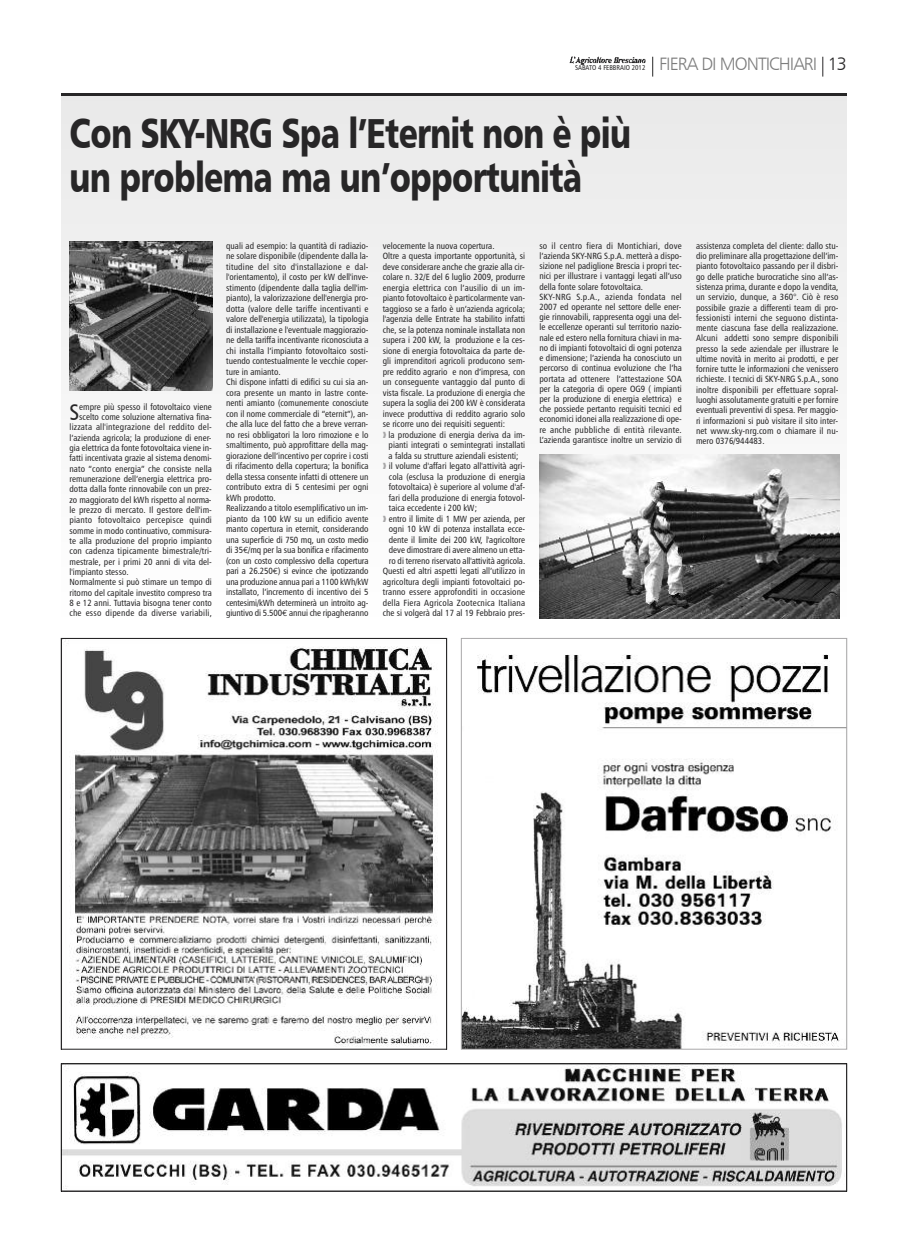
<style>
.page{position:relative;width:908px;height:1248px;background:#fff}
.page>*{position:absolute;margin:0;border:0;box-sizing:border-box;transform-origin:0 0}
.t1{font:42px/44px "Humanist 777 BT Black B";letter-spacing:-.025em;color:#272627;scale:.76 1}
.t2{font:22.4px "Humanist 777 BT Roman Condensed B";color:#272627}
.t3{font:18px "Humanist 777 BT Light B";letter-spacing:-.055em;color:#7d7d7d}
.t4{font:9px/10.5px "Humanist 777 BT Roman Condensed B";color:#272627}
.t5{font:9px "Humanist 777 BT Roman Condensed B";letter-spacing:.02em;color:#272627}
.t6{font:7px "Humanist 777 BT Roman Condensed B";color:#272627}
.s1{color:#272627}
.s2{font-family:"Euro Mono Std"}
.s3{color:#a9a8a9}
</style>
<div class="page">
<div style="left:61px;top:95px;width:785px;height:529px;background:#f3f3f3"></div>
<hr style="left:61px;top:93px;width:785px;height:3px;background:#272627">
<img style="left:569px;top:57px;width:76px;height:8px">
<svg style="left:652px;top:57px;width:1px;height:20px"></svg>
<svg style="left:822px;top:57px;width:1px;height:20px"></svg>
<img style="left:69px;top:241px;width:143px;height:150px">
<img style="left:63px;top:1065px;width:779px;height:124px">
<div style="left:61px;top:1063px;width:785px;height:128px;border:1px solid #272627"></div>
<img style="left:463px;top:654px;width:381px;height:393px">
<div style="left:461px;top:638px;width:385px;height:411px;border:1px solid #a9a8a9"></div>
<img style="left:64px;top:640px;width:374px;height:407px">
<div style="left:61px;top:638px;width:385px;height:411px;border:1px solid #272627"></div>
<img style="left:539px;top:454px;width:299px;height:164px">
<p class="t6" style="left:575px;top:64px;width:72px">SABATO 4 FEBBRAIO 2012</p>
<h3 class="t3" style="left:659px;top:53px;width:189px">FIERA DI MONTICHIARI <span class="s1">13</span></h3>
<h1 class="t1" style="left:69px;top:110px;width:740px">Con SKY-NRG Spa l’Eternit non è più un problema ma un’opportunità</h1>
<h2 class="t2" style="left:69px;top:398px;width:11px">S</h2>
<p class="t4" style="left:79px;top:401px;width:134px">empre più spesso il fotovoltaico viene</p>
<p class="t4" style="left:79px;top:411px;width:134px">scelto come soluzione alternativa fina-</p>
<p class="t5" style="left:69px;top:421px;width:144px">lizzata all'integrazione del reddito del-</p>
<p class="t4" style="left:69px;top:432px;width:143px">l’azienda agricola; la produzione di ener-</p>
<p class="t4" style="left:69px;top:442px;width:144px">gia elettrica da fonte fotovoltaica viene in-</p>
<p class="t4" style="left:69px;top:453px;width:144px">fatti incentivata grazie al sistema denomi-</p>
<p class="t4" style="left:69px;top:463px;width:144px">nato “conto energia” che consiste nella</p>
<p class="t4" style="left:69px;top:473px;width:144px">remunerazione dell’energia elettrica pro-</p>
<p class="t4" style="left:69px;top:483px;width:144px">dotta dalla fonte rinnovabile con un prez-</p>
<p class="t4" style="left:69px;top:494px;width:143px">zo maggiorato del kWh rispetto al norma-</p>
<p class="t4" style="left:69px;top:504px;width:144px">le prezzo di mercato. Il gestore dell'im-</p>
<p class="t5" style="left:69px;top:514px;width:144px">pianto fotovoltaico percepisce quindi</p>
<p class="t4" style="left:69px;top:525px;width:144px">somme in modo continuativo, commisura-</p>
<p class="t4" style="left:69px;top:535px;width:144px">te alla produzione del proprio impianto</p>
<p class="t4" style="left:69px;top:545px;width:144px">con cadenza tipicamente bimestrale/tri-</p>
<p class="t4" style="left:69px;top:556px;width:144px">mestrale, per i primi 20 anni di vita del-</p>
<p class="t4" style="left:69px;top:566px;width:61px">l'impianto stesso.</p>
<p class="t4" style="left:69px;top:576px;width:144px">Normalmente si può stimare un tempo di</p>
<p class="t4" style="left:69px;top:587px;width:144px">ritorno del capitale investito compreso tra</p>
<p class="t4" style="left:69px;top:597px;width:144px">8 e 12 anni. Tuttavia bisogna tener conto</p>
<p class="t5" style="left:69px;top:607px;width:144px">che esso dipende da diverse variabili,</p>
<p class="t4" style="left:226px;top:240px;width:144px">quali ad esempio: la quantità di radiazio&shy;ne solare disponibile (dipendente dalla la&shy;titudine del sito d'installazione e dal&shy;l'orientamento), il costo per kW dell'inve&shy;stimento (dipendente dalla taglia dell'im&shy;pianto), la valorizzazione dell'energia pro&shy;dotta (valore delle tariffe incentivanti e valore dell'energia utilizzata), la tipologia di installazione e l'eventuale maggiorazio&shy;ne della tariffa incentivante riconosciuta a chi installa l’impianto fotovoltaico sosti&shy;tuendo contestualmente le vecchie coper&shy;ture in amianto.<br>Chi dispone infatti di edifici su cui sia an&shy;cora presente un manto in lastre conte&shy;nenti amianto (comunemente conosciute con il nome commerciale di “eternit”), an&shy;che alla luce del fatto che a breve verran&shy;no resi obbligatori la loro rimozione e lo smaltimento, può approfittare della mag&shy;giorazione dell’incentivo per coprire i costi di rifacimento della copertura; la bonifica della stessa consente infatti di ottenere un contributo extra di 5 centesimi per ogni kWh prodotto.<br>Realizzando a titolo esemplificativo un im&shy;pianto da 100 kW su un edificio avente manto copertura in eternit, considerando una superficie di 750 mq, un costo medio di 35<span class="s2">€</span>/mq per la sua bonifica e rifacimento (con un costo complessivo della copertura pari a 26.250<span class="s2">€</span>) si evince che ipotizzando una produzione annua pari a 1100 kWh/kW installato, l’incremento di incentivo dei 5 centesimi/kWh determinerà un introito ag&shy;giuntivo di 5.500<span class="s2">€</span> annui che ripagheranno</p>
<p class="t4" style="left:382px;top:240px;width:113px">velocemente la nuova copertura.</p>
<p class="t4" style="left:382px;top:251px;width:144px">Oltre a questa importante opportunità, si</p>
<p class="t4" style="left:382px;top:261px;width:143px">deve considerare anche che grazie alla cir-</p>
<p class="t4" style="left:382px;top:272px;width:144px">colare n. 32/E del 6 luglio 2009, produrre</p>
<p class="t4" style="left:382px;top:282px;width:144px">energia elettrica con l’ausilio di un im-</p>
<p class="t4" style="left:382px;top:293px;width:144px">pianto fotovoltaico è particolarmente van-</p>
<p class="t4" style="left:382px;top:303px;width:144px">taggioso se a farlo è un’azienda agricola;</p>
<p class="t4" style="left:382px;top:314px;width:144px">l'agenzia delle Entrate ha stabilito infatti</p>
<p class="t4" style="left:382px;top:324px;width:144px">che, se la potenza nominale installata non</p>
<p class="t4" style="left:382px;top:335px;width:144px">supera i 200 kW, la produzione e la ces-</p>
<p class="t4" style="left:382px;top:345px;width:144px">sione di energia fotovoltaica da parte de-</p>
<p class="t4" style="left:382px;top:356px;width:144px">gli imprenditori agricoli producono sem-</p>
<p class="t4" style="left:382px;top:366px;width:144px">pre reddito agrario e non d’impresa, con</p>
<p class="t4" style="left:382px;top:376px;width:144px">un conseguente vantaggio dal punto di</p>
<p class="t4" style="left:382px;top:387px;width:144px">vista fiscale. La produzione di energia che</p>
<p class="t4" style="left:382px;top:397px;width:144px">supera la soglia dei 200 kW è considerata</p>
<p class="t4" style="left:382px;top:408px;width:144px">invece produttiva di reddito agrario solo</p>
<p class="t4" style="left:382px;top:418px;width:124px">se ricorre uno dei requisiti seguenti:</p>
<p class="t4" style="left:382px;top:429px;width:144px"><span class="s3">❱</span> la produzione di energia deriva da im-</p>
<p class="t4" style="left:388px;top:439px;width:138px">pianti integrati o semintegrati installati</p>
<p class="t4" style="left:388px;top:450px;width:131px">a falda su strutture aziendali esistenti;</p>
<p class="t4" style="left:382px;top:460px;width:144px"><span class="s3">❱</span> il volume d'affari legato all'attività agri-</p>
<p class="t4" style="left:389px;top:471px;width:138px">cola (esclusa la produzione di energia</p>
<p class="t4" style="left:389px;top:481px;width:138px">fotovoltaica) è superiore al volume d'af-</p>
<p class="t4" style="left:389px;top:492px;width:138px">fari della produzione di energia fotovol-</p>
<p class="t4" style="left:389px;top:502px;width:90px">taica eccedente i 200 kW;</p>
<p class="t4" style="left:382px;top:513px;width:144px"><span class="s3">❱</span> entro il limite di 1 MW per azienda, per</p>
<p class="t4" style="left:389px;top:523px;width:138px">ogni 10 kW di potenza installata ecce-</p>
<p class="t4" style="left:389px;top:534px;width:138px">dente il limite dei 200 kW, l'agricoltore</p>
<p class="t4" style="left:389px;top:544px;width:138px">deve dimostrare di avere almeno un etta-</p>
<p class="t4" style="left:389px;top:555px;width:138px">ro di terreno riservato all'attività agricola.</p>
<p class="t4" style="left:382px;top:565px;width:144px">Questi ed altri aspetti legati all’utilizzo in</p>
<p class="t4" style="left:382px;top:576px;width:144px">agricoltura degli impianti fotovoltaici po-</p>
<p class="t4" style="left:382px;top:586px;width:144px">tranno essere approfonditi in occasione</p>
<p class="t5" style="left:382px;top:597px;width:144px">della Fiera Agricola Zootecnica Italiana</p>
<p class="t4" style="left:382px;top:607px;width:144px">che si volgerà dal 17 al 19 Febbraio pres-</p>
<p class="t4" style="left:539px;top:240px;width:144px;line-height:10.2px">so il centro fiera di Montichiari, dove l’azienda SKY-NRG S.p.A. metterà a dispo&shy;sizione nel padiglione Brescia i propri tec&shy;nici per illustrare i vantaggi legati all’uso della fonte solare fotovoltaica.<br>SKY-NRG S.p.A., azienda fondata nel 2007 ed operante nel settore delle ener&shy;gie rinnovabili, rappresenta oggi una del&shy;le eccellenze operanti sul territorio nazio&shy;nale ed estero nella fornitura chiavi in ma&shy;no di impianti fotovoltaici di ogni potenza e dimensione; l’azienda ha conosciuto un percorso di continua evoluzione che l’ha portata ad ottenere l’attestazione SOA per la categoria di opere OG9 ( impianti per la produzione di energia elettrica) e che possiede pertanto requisiti tecnici ed economici idonei alla realizzazione di ope&shy;re anche pubbliche di entità rilevante.<br>L’azienda garantisce inoltre un servizio di</p>
<p class="t4" style="left:695px;top:240px;width:144px;text-align:justify">assistenza completa del cliente: dallo stu&shy;dio preliminare alla progettazione dell’im&shy;pianto fotovoltaico passando per il disbri&shy;go delle pratiche burocratiche sino all’as&shy;sistenza prima, durante e dopo la vendita, un servizio, dunque, a 360°. Ciò è reso possibile grazie a differenti team di pro&shy;fessionisti interni che seguono distinta&shy;mente ciascuna fase della realizzazione.<br>Alcuni addetti sono sempre disponibili presso la sede aziendale per illustrare le ultime novità in merito ai prodotti, e per fornire tutte le informazioni che venissero richieste. I tecnici di SKY-NRG S.p.A., sono inoltre disponibili per effettuare sopral&shy;luoghi assolutamente gratuiti e per fornire eventuali preventivi di spesa. Per maggio&shy;ri informazioni si può visitare il sito inter&shy;net www.sky-nrg.com o chiamare il nu&shy;mero 0376/944483.</p>
</div>
